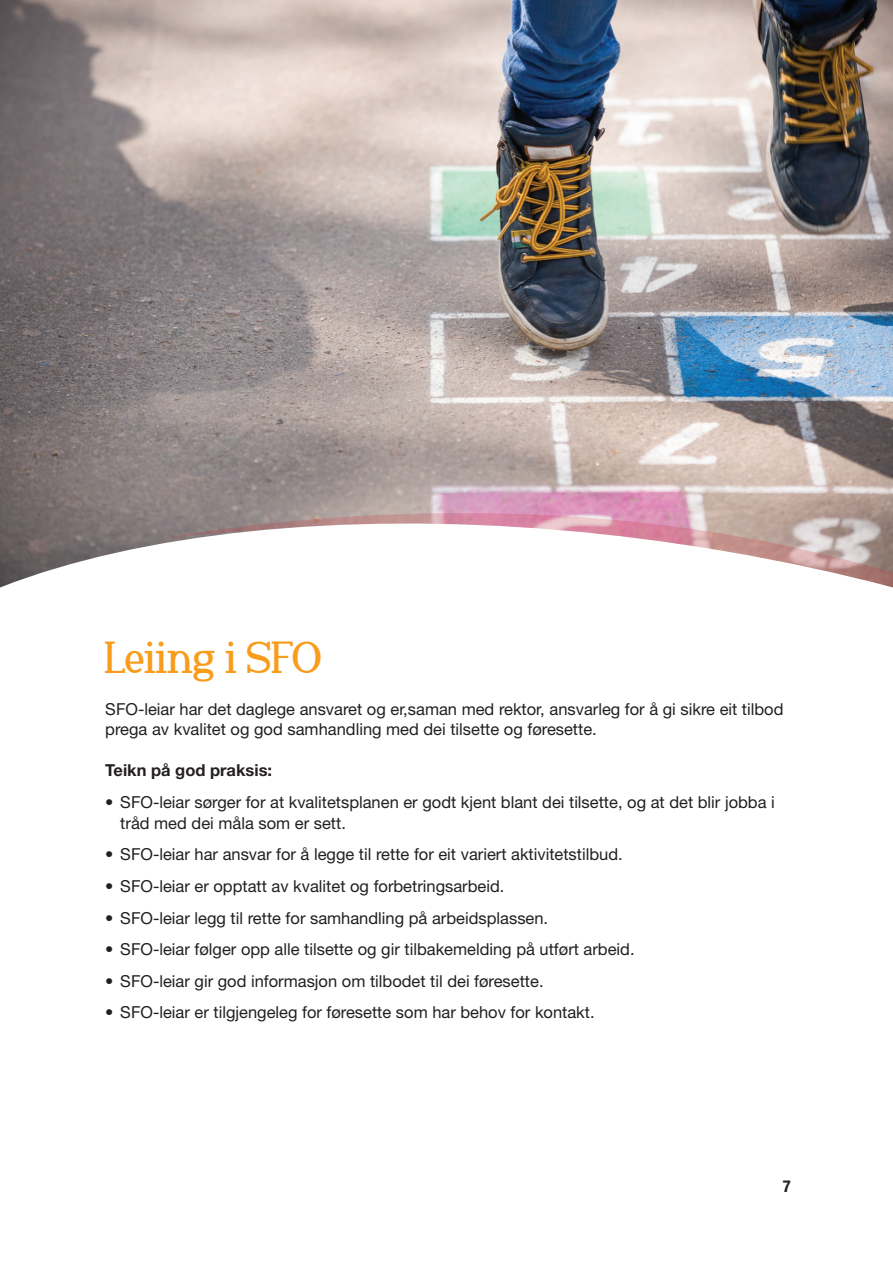
<style>
.page{position:relative;width:893px;height:1263px;background:#fff}
.page>*{position:absolute;margin:0;border:0;box-sizing:border-box;transform-origin:0 0}
.t1{font:45.75px "Tinu Road";color:#f89c1c}
.t2{font:16.5px/19.8px "Helvetica Neue";color:#231f20}
.t3{font:700 16.5px "Helvetica Neue";color:#231f20}
.t4{font:700 condensed 16.5px "Helvetica Neue";color:#231f20}
</style>
<div class="page">
<img style="left:0;top:0;width:893px;height:473px">
<svg style="left:0;top:473px;width:893px;height:115px"></svg>
<h1 class="t1" style="left:105px;top:631px;width:219px">Leiing i SFO</h1>
<p class="t2" style="left:105px;top:699px;width:680px">SFO-leiar har det daglege ansvaret og er,saman med rektor, ansvarleg for å gi sikre eit tilbod prega av kvalitet og god samhandling med dei tilsette og føresette.</p>
<p class="t3" style="left:105px;top:760px;width:168px">Teikn på god praksis:</p>
<p class="t2" style="left:120px;top:791px;width:656px;line-height:21px;text-indent:-15px">• SFO-leiar sørger for at kvalitetsplanen er godt kjent blant dei tilsette, og at det blir jobba i tråd med dei måla som er sett.</p>
<p class="t2" style="left:105px;top:844px;width:519px">• SFO-leiar har ansvar for å legge til rette for eit variert aktivitetstilbud.</p>
<p class="t2" style="left:105px;top:876px;width:401px">• SFO-leiar er opptatt av kvalitet og forbetringsarbeid.</p>
<p class="t2" style="left:105px;top:907px;width:444px">• SFO-leiar legg til rette for samhandling på arbeidsplassen.</p>
<p class="t2" style="left:105px;top:939px;width:531px">• SFO-leiar følger opp alle tilsette og gir tilbakemelding på utført arbeid.</p>
<p class="t2" style="left:105px;top:971px;width:440px">• SFO-leiar gir god informasjon om tilbodet til dei føresette.</p>
<p class="t2" style="left:105px;top:1002px;width:491px">• SFO-leiar er tilgjengeleg for føresette som har behov for kontakt.</p>
<p class="t4" style="left:783px;top:1175px;width:9px">7</p>
</div>
